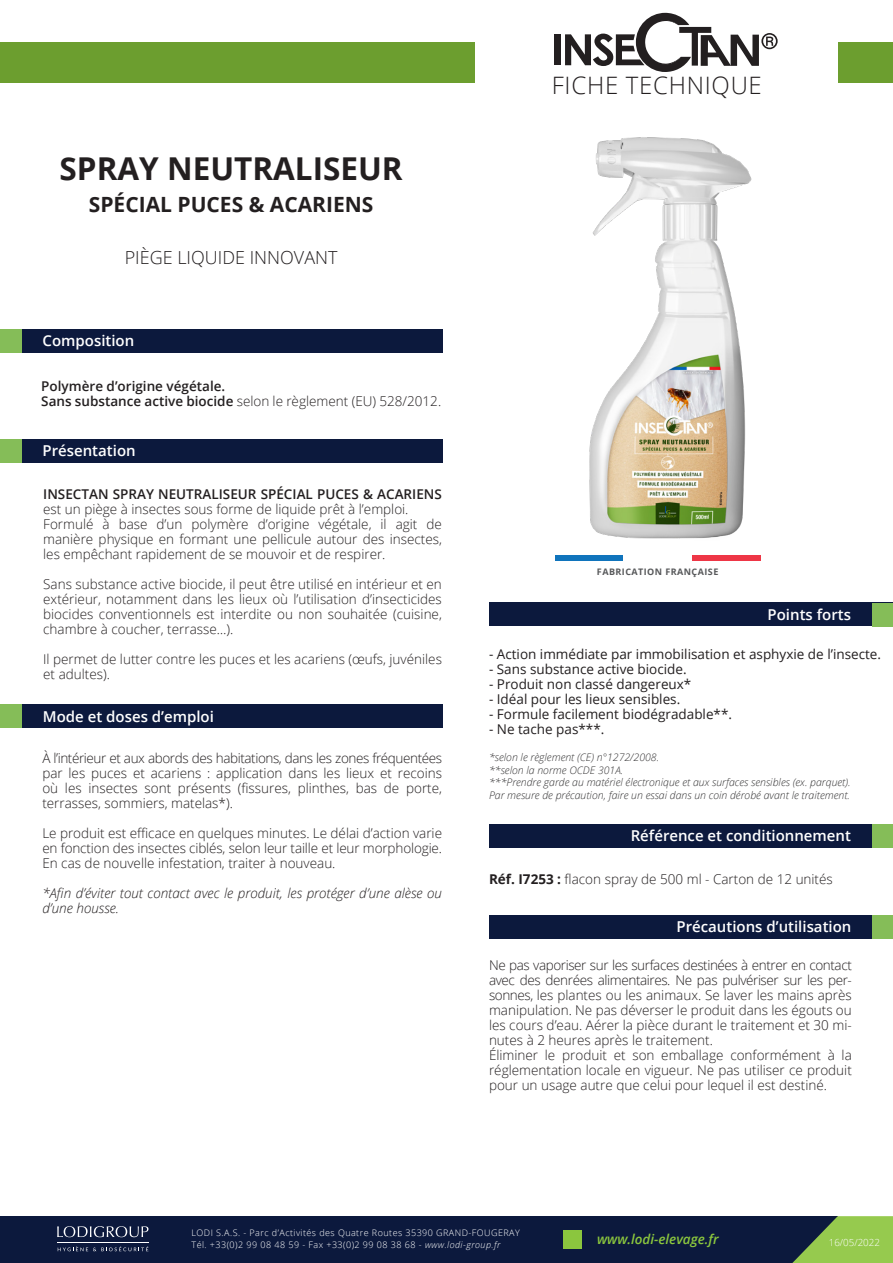
<style>
.page{position:relative;width:893px;height:1263px;background:#fff}
.page>*{position:absolute;margin:0;border:0;box-sizing:border-box;transform-origin:0 0}
.t1{font:700 31.5px "Open Sans";color:#231f20}
.t2{font:300 24px "Open Sans";letter-spacing:.03em;color:#231f20}
.t3{font:700 21px "Open Sans";color:#231f20}
.t4{font:300 18px "Open Sans";color:#231f20}
.t5{font:600 15px "Open Sans";color:#fff}
.t6{font:300 13.5px/15px "Open Sans";color:#231f20}
.t7{font:13.5px "Open Sans";color:#231f20}
.t8{font:600 13.5px/15px "Open Sans";color:#231f20}
.t9{font:italic 300 13.5px/15px "Open Sans";color:#231f20}
.t10{font:italic 600 13.5px "Open Sans";color:#8bc63e}
.t11{font:italic 300 10.5px/12px "Open Sans";color:#363536}
.t12{font:300 9.75px "Open Sans";color:#fff}
.t13{font:300 9px/12px "Open Sans";letter-spacing:.05em;color:#fff}
.t14{font:700 9px "Open Sans";letter-spacing:.05em;color:#57585a}
.s1{font-weight:300}
.s2{font-weight:700}
.s3{font-style:italic}
</style>
<div class="page">
<img style="left:589px;top:137px;width:163px;height:402px">
<div style="left:0;top:1216px;width:838px;height:47px;background:#0c193d"></div>
<div style="left:0;top:42px;width:475px;height:41px;background:#6c9e2f"></div>
<div style="left:839px;top:42px;width:54px;height:41px;background:#6c9e2f"></div>
<svg style="left:792px;top:1216px;width:101px;height:47px"></svg>
<div style="left:554px;top:34px;width:6px;height:31px;background:#231f20"></div>
<svg style="left:565px;top:13px;width:213px;height:59px"></svg>
<div style="left:555px;top:555px;width:68px;height:5px;background:#1074bc"></div>
<div style="left:692px;top:555px;width:68px;height:5px;background:#ee3646"></div>
<svg style="left:57px;top:1226px;width:91px;height:11px"></svg>
<svg style="left:58px;top:1246px;width:90px;height:5px"></svg>
<hr style="left:57px;top:1242px;width:91px;height:1px;background:#fff">
<div style="left:563px;top:1230px;width:19px;height:19px;background:#8bc63e"></div>
<div style="left:0;top:329px;width:442px;height:24px;background:#0c193d"></div>
<div style="left:489px;top:824px;width:404px;height:24px;background:#0c193d"></div>
<div style="left:872px;top:825px;width:21px;height:23px;background:#85bd58"></div>
<div style="left:0;top:329px;width:21px;height:23px;background:#85bd58"></div>
<div style="left:489px;top:915px;width:404px;height:24px;background:#0c193d"></div>
<div style="left:873px;top:915px;width:20px;height:24px;background:#85bd58"></div>
<div style="left:0;top:704px;width:442px;height:23px;background:#0c193d"></div>
<div style="left:0;top:704px;width:21px;height:23px;background:#85bd58"></div>
<div style="left:0;top:439px;width:442px;height:23px;background:#0c193d"></div>
<div style="left:0;top:439px;width:21px;height:23px;background:#85bd58"></div>
<div style="left:489px;top:603px;width:404px;height:23px;background:#0c193d"></div>
<div style="left:872px;top:603px;width:21px;height:23px;background:#85bd58"></div>
<h1 class="t1" style="left:60px;top:147px;width:345px">SPRAY NEUTRALISEUR</h1>
<h3 class="t3" style="left:89px;top:189px;width:286px">SPÉCIAL PUCES &amp; ACARIENS</h3>
<h3 class="t4" style="left:125px;top:245px;width:214px">PIÈGE LIQUIDE INNOVANT</h3>
<p class="t5" style="left:43px;top:330px;width:93px">Composition</p>
<p class="t8" style="left:41px;top:378px;width:401px">Polymère d’origine végétale.<br>Sans substance active biocide <span class="s1">selon le règlement (EU) 528/2012.</span></p>
<p class="t5" style="left:43px;top:440px;width:95px">Présentation</p>
<p class="t8" style="left:43px;top:487px;width:400px">INSECTAN SPRAY NEUTRALISEUR SPÉCIAL PUCES &amp; ACARIENS</p>
<p class="t6" style="left:43px;top:502px;width:400px">est un piège à insectes sous forme de liquide prêt à l’emploi.<br>Formulé à base d’un polymère d’origine végétale, il agit de manière physique en formant une pellicule autour des insectes, les empêchant rapidement de se mouvoir et de respirer.</p>
<p class="t6" style="left:43px;top:577px;width:400px;text-align:justify">Sans substance active biocide, il peut être utilisé en intérieur et en extérieur, notamment dans les lieux où l’utilisation d’insecticides biocides conventionnels est interdite ou non souhaitée (cuisine, chambre à coucher, terrasse…).</p>
<p class="t6" style="left:43px;top:652px;width:400px">Il permet de lutter contre les puces et les acariens (œufs, juvéniles et adultes).</p>
<p class="t5" style="left:43px;top:706px;width:173px">Mode et doses d’emploi</p>
<p class="t6" style="left:42px;top:751px;width:401px;text-align:justify">À l’intérieur et aux abords des habitations, dans les zones fréquentées par les puces et acariens : application dans les lieux et recoins où les insectes sont présents (fissures, plinthes, bas de porte, terrasses, sommiers, matelas*).</p>
<p class="t6" style="left:42px;top:826px;width:401px;text-align:justify">Le produit est efficace en quelques minutes. Le délai d’action varie en fonction des insectes ciblés, selon leur taille et leur morphologie.<br>En cas de nouvelle infestation, traiter à nouveau.</p>
<p class="t9" style="left:42px;top:885px;width:401px">*Afin d’éviter tout contact avec le produit, les protéger d’une alèse ou d’une housse.</p>
<h2 class="t2" style="left:552px;top:69px;width:212px">FICHE TECHNIQUE</h2>
<p class="t14" style="left:597px;top:565px;width:123px">FABRICATION FRANÇAISE</p>
<p class="t5" style="left:767px;top:604px;width:85px">Points forts</p>
<p class="t7" style="left:489px;top:645px;width:394px">- Action immédiate par immobilisation et asphyxie de l’insecte.</p>
<p class="t7" style="left:489px;top:660px;width:199px">- Sans substance active biocide.</p>
<p class="t7" style="left:489px;top:675px;width:204px">- Produit non classé dangereux*</p>
<p class="t7" style="left:489px;top:690px;width:193px">- Idéal pour les lieux sensibles.</p>
<p class="t7" style="left:489px;top:705px;width:245px">- Formule facilement biodégradable**.</p>
<p class="t7" style="left:489px;top:720px;width:117px">- Ne tache pas***.</p>
<p class="t11" style="left:489px;top:751px;width:363px">*selon le règlement (CE) n°1272/2008.<br>**selon la norme OCDE 301A.<br>***Prendre garde au matériel électronique et aux surfaces sensibles (ex. parquet).</p>
<p class="t11" style="left:489px;top:789px;width:362px">Par mesure de précaution, faire un essai dans un coin dérobé avant le traitement.</p>
<p class="t5" style="left:631px;top:826px;width:222px">Référence et conditionnement</p>
<p class="t6" style="left:489px;top:871px;width:345px"><span class="s2">Réf. I7253 :</span> flacon spray de 500 ml - Carton de 12 unités</p>
<p class="t5" style="left:676px;top:916px;width:176px">Précautions d’utilisation</p>
<p class="t6" style="left:489px;top:957px;width:364px">Ne pas vaporiser sur les surfaces destinées à entrer en contact avec des denrées alimentaires. Ne pas pulvériser sur les per&shy;sonnes, les plantes ou les animaux. Se laver les mains après manipulation. Ne pas déverser le produit dans les égouts ou les cours d’eau. Aérer la pièce durant le traitement et 30 mi&shy;nutes à 2 heures après le traitement.<br>Éliminer le produit et son emballage conformément à la réglementation locale en vigueur. Ne pas utiliser ce produit pour un usage autre que celui pour lequel il est destiné.</p>
<p class="t13" style="left:192px;top:1227px;width:330px">LODI S.A.S. - Parc d’Activités des Quatre Routes 35390 GRAND-FOUGERAY<br>Tél. +33(0)2 99 08 48 59 - Fax +33(0)2 99 08 38 68 - <span class="s3">www.lodi-group.fr</span></p>
<p class="t10" style="left:597px;top:1230px;width:123px">www.lodi-elevage.fr</p>
<p class="t12" style="left:829px;top:1236px;width:53px">16/05/2022</p>
</div>
